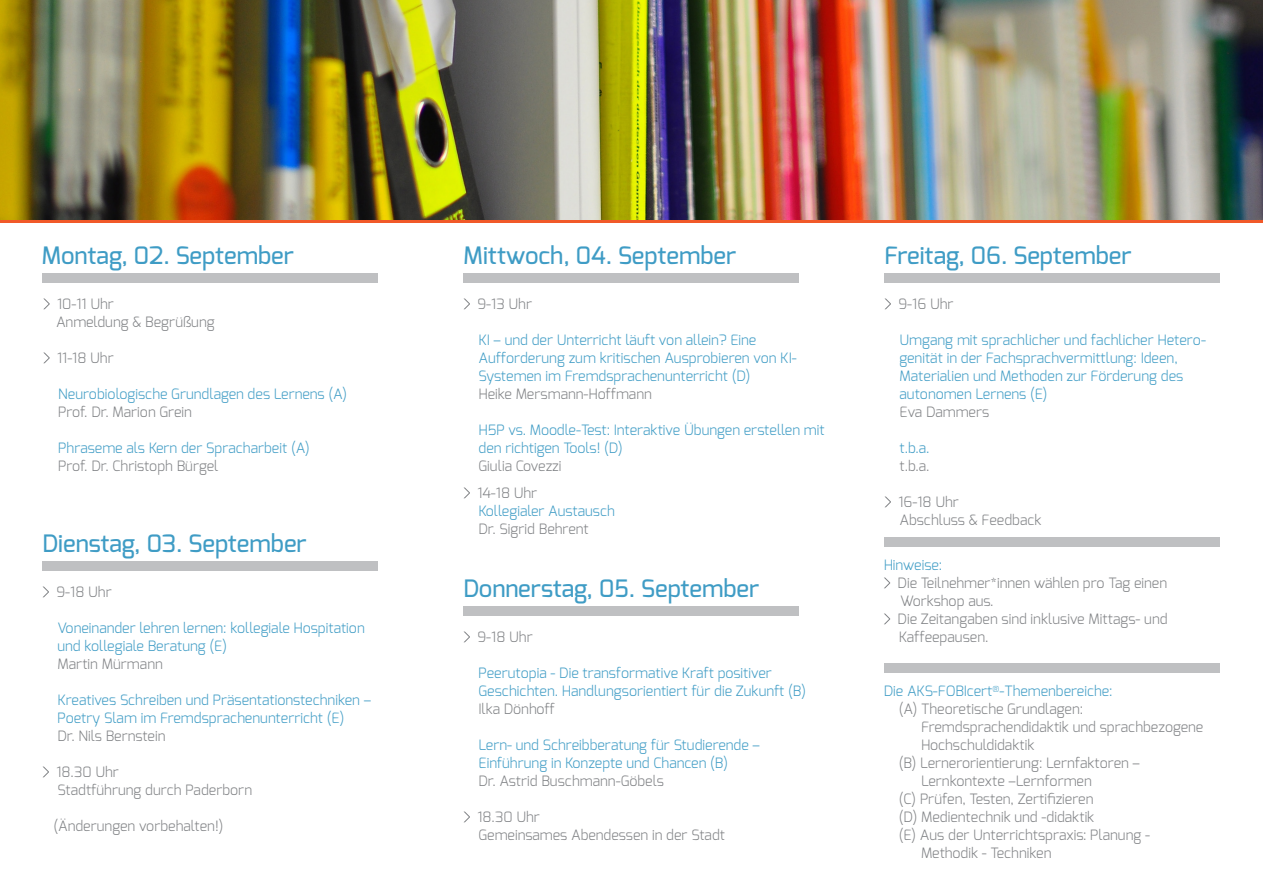
<style>
.page{position:relative;width:1263px;height:893px;background:#fff}
.page>*{position:absolute;margin:0;border:0;box-sizing:border-box;transform-origin:0 0}
.t1{font:500 24px "Exo";color:#3f9cc5}
.t2{font:300 14.25px/18px "Exo";color:#3f9cc5}
.t3{font:300 14.25px "Exo";color:#808285}
</style>
<div class="page">
<svg style="left:43px;top:299px;width:7px;height:10px"></svg>
<svg style="left:43px;top:353px;width:7px;height:10px"></svg>
<img style="left:0;top:219px;width:1263px;height:4px">
<img style="left:0;top:0;width:1263px;height:219px">
<svg style="left:464px;top:299px;width:6px;height:10px"></svg>
<svg style="left:464px;top:488px;width:6px;height:10px"></svg>
<svg style="left:43px;top:587px;width:6px;height:10px"></svg>
<svg style="left:43px;top:767px;width:6px;height:10px"></svg>
<svg style="left:464px;top:632px;width:6px;height:10px"></svg>
<svg style="left:464px;top:812px;width:6px;height:10px"></svg>
<svg style="left:885px;top:299px;width:6px;height:10px"></svg>
<svg style="left:885px;top:497px;width:6px;height:10px"></svg>
<svg style="left:884px;top:578px;width:6px;height:10px"></svg>
<svg style="left:884px;top:614px;width:6px;height:10px"></svg>
<div style="left:884px;top:537px;width:336px;height:10px;background:#bfc0c2"></div>
<div style="left:42px;top:273px;width:336px;height:10px;background:#bfc0c2"></div>
<div style="left:43px;top:561px;width:335px;height:10px;background:#bfc0c2"></div>
<div style="left:463px;top:273px;width:336px;height:10px;background:#bfc0c2"></div>
<div style="left:884px;top:273px;width:336px;height:10px;background:#bfc0c2"></div>
<div style="left:463px;top:606px;width:336px;height:10px;background:#bfc0c2"></div>
<div style="left:884px;top:663px;width:336px;height:10px;background:#bfc0c2"></div>
<p class="t1" style="left:42px;top:240px;width:254px">Montag, 02. September</p>
<p class="t3" style="left:57px;top:295px;width:58px">10-11 Uhr</p>
<p class="t3" style="left:56px;top:313px;width:160px">Anmeldung &amp; Begrüßung</p>
<p class="t3" style="left:57px;top:349px;width:58px">11-18 Uhr</p>
<p class="t2" style="left:58px;top:385px;width:291px">Neurobiologische Grundlagen des Lernens (A)</p>
<p class="t3" style="left:58px;top:403px;width:135px">Prof. Dr. Marion Grein</p>
<p class="t2" style="left:58px;top:439px;width:253px">Phraseme als Kern der Spracharbeit (A)</p>
<p class="t3" style="left:58px;top:457px;width:162px">Prof. Dr. Christoph Bürgel</p>
<p class="t1" style="left:43px;top:528px;width:266px">Dienstag, 03. September</p>
<p class="t3" style="left:56px;top:583px;width:57px">9-18 Uhr</p>
<p class="t2" style="left:58px;top:619px;width:309px">Voneinander lehren lernen: kollegiale Hospitation und kollegiale Beratung (E)</p>
<p class="t3" style="left:58px;top:655px;width:107px">Martin Mürmann</p>
<p class="t2" style="left:58px;top:691px;width:315px">Kreatives Schreiben und Präsentationstechniken –<br>Poetry Slam im Fremdsprachenunterricht (E)</p>
<p class="t3" style="left:58px;top:727px;width:109px">Dr. Nils Bernstein</p>
<p class="t3" style="left:56px;top:763px;width:64px">18.30 Uhr</p>
<p class="t3" style="left:58px;top:781px;width:196px">Stadtführung durch Paderborn</p>
<p class="t3" style="left:54px;top:817px;width:171px">(Änderungen vorbehalten!)</p>
<p class="t1" style="left:463px;top:240px;width:274px">Mittwoch, 04. September</p>
<p class="t1" style="left:884px;top:240px;width:249px">Freitag, 06. September</p>
<p class="t3" style="left:477px;top:295px;width:56px">9-13 Uhr</p>
<p class="t2" style="left:478px;top:331px;width:320px">KI – und der Unterricht läuft von allein? Eine<br>Aufforderung zum kritischen Ausprobieren von KI-<br>Systemen im Fremdsprachenunterricht (D)</p>
<p class="t3" style="left:478px;top:385px;width:175px">Heike Mersmann-Hoffmann</p>
<p class="t2" style="left:478px;top:421px;width:348px">H5P vs. Moodle-Test: Interaktive Übungen erstellen mit den richtigen Tools! (D)</p>
<p class="t3" style="left:478px;top:457px;width:84px">Giulia Covezzi</p>
<p class="t3" style="left:477px;top:484px;width:61px">14-18 Uhr</p>
<p class="t2" style="left:478px;top:502px;width:138px">Kollegialer Austausch</p>
<p class="t3" style="left:478px;top:520px;width:112px">Dr. Sigrid Behrent</p>
<p class="t1" style="left:463px;top:573px;width:297px">Donnerstag, 05. September</p>
<p class="t3" style="left:477px;top:628px;width:57px">9-18 Uhr</p>
<p class="t2" style="left:478px;top:664px;width:329px">Peerutopia - Die transformative Kraft positiver<br>Geschichten. Handlungsorientiert für die Zukunft (B)</p>
<p class="t3" style="left:478px;top:700px;width:78px">Ilka Dönhoff</p>
<p class="t2" style="left:478px;top:736px;width:283px">Lern- und Schreibberatung für Studierende –<br>Einführung in Konzepte und Chancen (B)</p>
<p class="t3" style="left:478px;top:772px;width:187px">Dr. Astrid Buschmann-Göbels</p>
<p class="t3" style="left:477px;top:808px;width:64px">18.30 Uhr</p>
<p class="t3" style="left:478px;top:826px;width:248px">Gemeinsames Abendessen in der Stadt</p>
<p class="t3" style="left:898px;top:295px;width:57px">9-16 Uhr</p>
<p class="t2" style="left:899px;top:331px;width:308px">Umgang mit sprachlicher und fachlicher Hetero&shy;genität in der Fachsprachvermittlung: Ideen, Materialien und Methoden zur Förderung des autonomen Lernens (E)</p>
<p class="t3" style="left:899px;top:403px;width:91px">Eva Dammers</p>
<p class="t2" style="left:899px;top:439px;width:32px">t.b.a.</p>
<p class="t3" style="left:899px;top:457px;width:32px">t.b.a.</p>
<p class="t3" style="left:898px;top:493px;width:62px">16-18 Uhr</p>
<p class="t3" style="left:899px;top:511px;width:144px">Abschluss &amp; Feedback</p>
<p class="t2" style="left:884px;top:556px;width:60px">Hinweise:</p>
<p class="t3" style="left:898px;top:574px;width:271px">Die Teilnehmer*innen wählen pro Tag einen</p>
<p class="t3" style="left:900px;top:592px;width:95px">Workshop aus.</p>
<p class="t3" style="left:898px;top:610px;width:271px">Die Zeitangaben sind inklusive Mittags- und</p>
<p class="t3" style="left:899px;top:628px;width:91px">Kaffeepausen.</p>
<p class="t2" style="left:884px;top:682px;width:230px">Die AKS-FOBIcert<sup>®</sup>-Themenbereiche:</p>
<p class="t3" style="left:899px;top:700px;width:186px">(A) Theoretische Grundlagen:</p>
<p class="t3" style="left:921px;top:718px;width:284px">Fremdsprachendidaktik und sprachbezogene</p>
<p class="t3" style="left:921px;top:736px;width:115px">Hochschuldidaktik</p>
<p class="t3" style="left:899px;top:754px;width:243px">(B) Lernerorientierung: Lernfaktoren –</p>
<p class="t3" style="left:921px;top:772px;width:172px">Lernkontexte –Lernformen</p>
<p class="t3" style="left:899px;top:790px;width:196px">(C) Prüfen, Testen, Zertifizieren</p>
<p class="t3" style="left:899px;top:808px;width:197px">(D) Medientechnik und -didaktik</p>
<p class="t3" style="left:899px;top:826px;width:253px">(E) Aus der Unterrichtspraxis: Planung -</p>
<p class="t3" style="left:921px;top:844px;width:132px">Methodik - Techniken</p>
</div>
